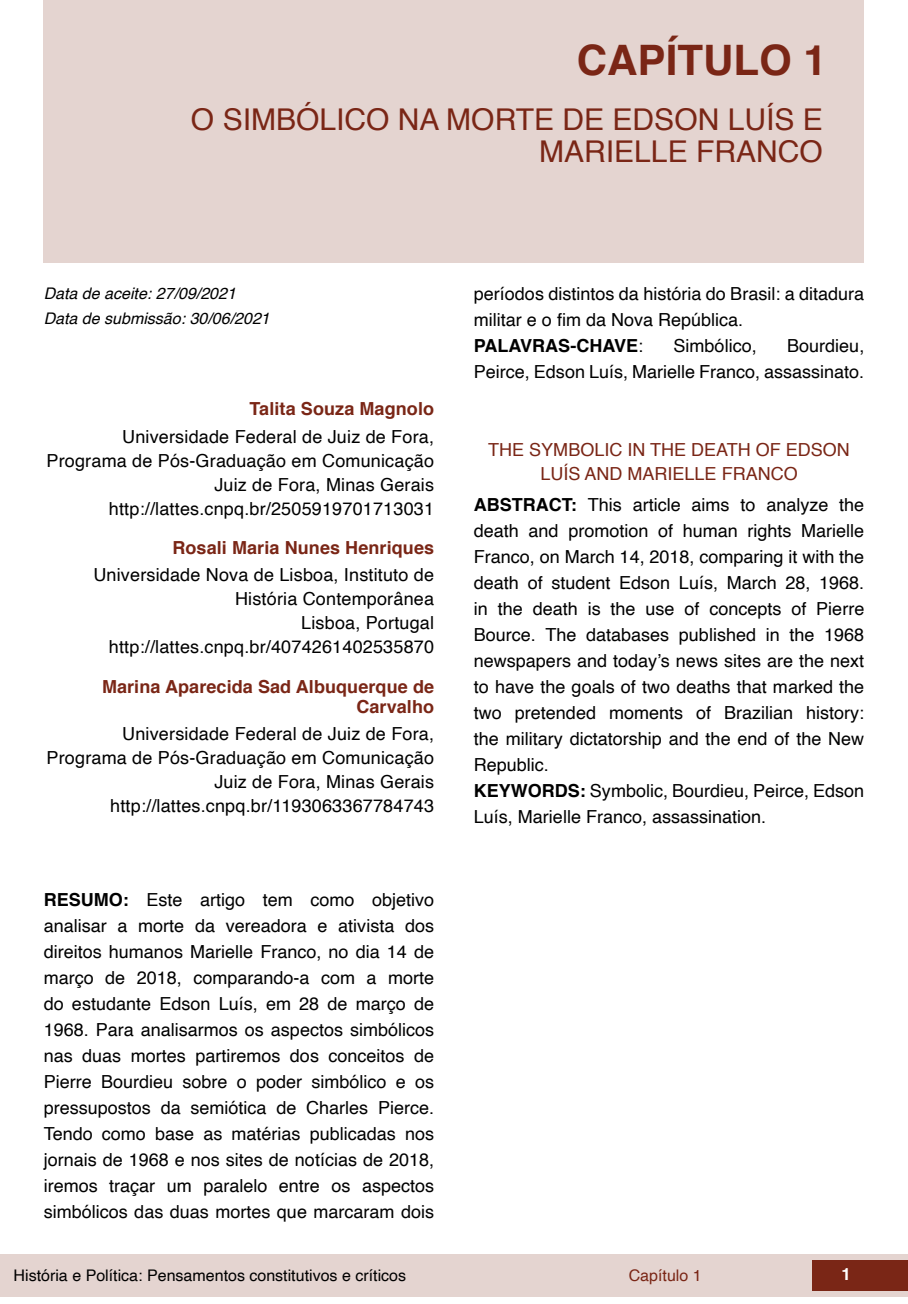
<style>
.page{position:relative;width:908px;height:1304px;background:#fff}
.page>*{position:absolute;margin:0;border:0;box-sizing:border-box;transform-origin:0 0}
.t1{font:700 42px "Helvetica";color:#7a2616}
.t2{font:30px/32px "Helvetica";color:#7a2616;text-align:right}
.t3{font:18px/26px "Helvetica";color:#000;text-align:right}
.t4{font:700 18px/20px "Helvetica";letter-spacing:.005em;color:#7a2616;text-align:right}
.t5{font:18px/24px "Helvetica";color:#7a2616;text-align:center}
.t6{font:700 16.8px "Helvetica";color:#fff}
.t7{font:16px "Helvetica";color:#000}
.t8{font:italic 16px "Helvetica";color:#000}
.t9{font:16px "Helvetica";color:#7a2616}
.s1{font-weight:700}
</style>
<div class="page">
<div style="left:0;top:1254px;width:906px;height:43px;background:#e4d4d0"></div>
<div style="left:812px;top:1261px;width:95px;height:30px;background:#7a2616"></div>
<div style="left:44px;top:0;width:819px;height:263px;background:#e4d4d0"></div>
<h1 class="t1" style="left:576px;top:26px;width:251px">CAPÍTULO 1</h1>
<h2 class="t2" style="left:191px;top:104px;width:633px">O SIMBÓLICO NA MORTE DE EDSON LUÍS E<br>MARIELLE FRANCO</h2>
<p class="t8" style="left:44px;top:280px;width:194px">Data de aceite: 27/09/2021</p>
<p class="t8" style="left:44px;top:306px;width:227px">Data de submissão: 30/06/2021</p>
<p class="t4" style="left:249px;top:399px;width:186px">Talita Souza Magnolo</p>
<p class="t3" style="left:47px;top:425px;width:389px;line-height:24px">Universidade Federal de Juiz de Fora, Programa de Pós-Graduação em Comunicação Juiz de Fora, Minas Gerais http://lattes.cnpq.br/2505919701713031</p>
<p class="t4" style="left:172px;top:538px;width:263px">Rosali Maria Nunes Henriques</p>
<p class="t3" style="left:93px;top:564px;width:342px;line-height:24px">Universidade Nova de Lisboa, Instituto de<br>História Contemporânea<br>Lisboa, Portugal http://lattes.cnpq.br/4074261402535870</p>
<p class="t4" style="left:102px;top:677px;width:333px">Marina Aparecida Sad Albuquerque de<br>Carvalho</p>
<p class="t3" style="left:47px;top:722px;width:389px;line-height:24px">Universidade Federal de Juiz de Fora, Programa de Pós-Graduação em Comunicação Juiz de Fora, Minas Gerais http://lattes.cnpq.br/1193063367784743</p>
<p class="t3" style="left:44px;top:887px;width:392px;text-align:justify"><span class="s1">RESUMO:</span> Este artigo tem como objetivo analisar a morte da vereadora e ativista dos direitos humanos Marielle Franco, no dia 14 de março de 2018, comparando-a com a morte do estudante Edson Luís, em 28 de março de 1968. Para analisarmos os aspectos simbólicos nas duas mortes partiremos dos conceitos de Pierre Bourdieu sobre o poder simbólico e os pressupostos da semiótica de Charles Pierce.<br>Tendo como base as matérias publicadas nos jornais de 1968 e nos sites de notícias de 2018, iremos traçar um paralelo entre os aspectos simbólicos das duas mortes que marcaram dois</p>
<p class="t3" style="left:473px;top:281px;width:392px;text-align:left">períodos distintos da história do Brasil: a ditadura militar e o fim da Nova República.<br><span class="s1">PALAVRAS-CHAVE</span>:</p>
<p class="t3" style="left:673px;top:333px;width:85px">Simbólico,</p>
<p class="t3" style="left:473px;top:333px;width:392px">Bourdieu,<br>Peirce, Edson Luís, Marielle Franco, assassinato.</p>
<p class="t5" style="left:488px;top:438px;width:363px">THE SYMBOLIC IN THE DEATH OF EDSON<br>LUÍS AND MARIELLE FRANCO</p>
<p class="t3" style="left:473px;top:493px;width:392px;text-align:left"><span class="s1">ABSTRACT:</span> This article aims to analyze the death and promotion of human rights Marielle Franco, on March 14, 2018, comparing it with the death of student Edson Luís, March 28, 1968. in the death is the use of concepts of Pierre Bource. The databases published in the 1968 newspapers and today’s news sites are the next to have the goals of two deaths that marked the two pretended moments of Brazilian history: the military dictatorship and the end of the New Republic.<br><span class="s1">KEYWORDS:</span> Symbolic, Bourdieu, Peirce, Edson Luís, Marielle Franco, assassination.</p>
<p class="t7" style="left:14px;top:1263px;width:394px">História e Política: Pensamentos constitutivos e críticos</p>
<p class="t9" style="left:628px;top:1263px;width:74px">Capítulo 1</p>
<p class="t6" style="left:841px;top:1261px;width:11px">1</p>
</div>
